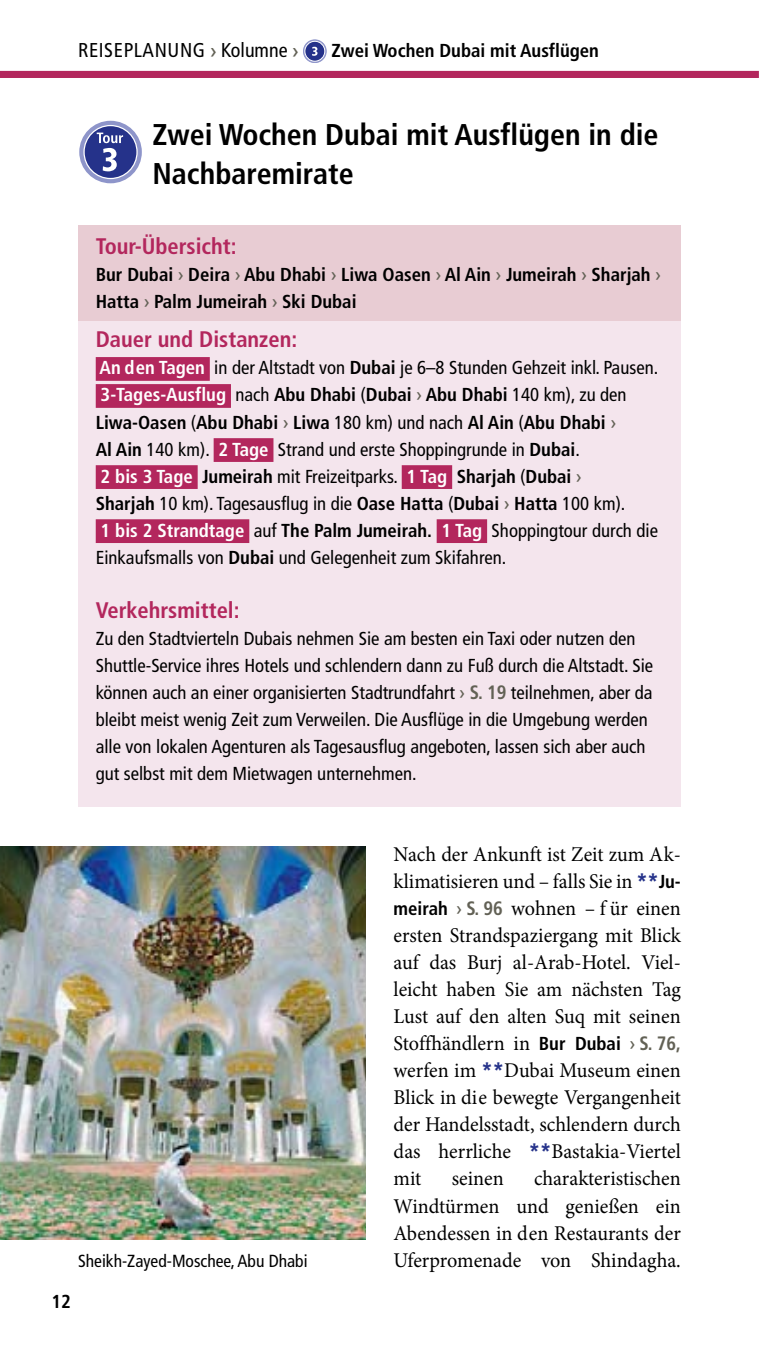
<style>
.page{position:relative;width:766px;height:1347px;background:#fff}
.page>*{position:absolute;margin:0;border:0;box-sizing:border-box;transform-origin:0 0}
.t1{font:700 condensed 30px/38.8px "Frutiger LT Pro";color:#000}
.t2{font:700 condensed 22.5px "Frutiger LT Pro";color:#b3275d}
.t3{font:21px/27px "Minion Pro";color:#000;text-align:justify;scale:.96 1}
.t4{font:condensed 20px "Frutiger LT Pro";letter-spacing:.03em;color:#000}
.t5{font:condensed 18.75px/27px "Frutiger LT Pro";color:#000}
.t6{font:700 condensed 18.75px/26.8px "Frutiger LT Pro";color:#000}
.t7{font:condensed 17.5px "Frutiger LT Pro";color:#000}
.s1{font-stretch:normal;font-size:21.25px;color:#626155}
.s2{font-weight:400;font-stretch:normal;color:#626155}
.s3{font-weight:700;color:#fff}
.s4{font-weight:700}
.s5{font-stretch:normal;color:#626155}
.s6{font-weight:700;font-size:19.5px;color:#626155}
.s7{font-family:"Frutiger LT Pro";font-weight:700;color:#25328a}
.s8{font-family:"Frutiger LT Pro";font-weight:700;font-stretch:condensed;font-size:18.75px}
.s9{font-family:"Frutiger LT Pro";font-size:18.75px;color:#626155}
.s10{font-family:"Frutiger LT Pro";font-weight:700;font-stretch:condensed;font-size:19.5px;color:#626155}
</style>
<div class="page">
<svg style="left:303px;top:40px;width:23px;height:23px"></svg>
<div style="left:303px;top:40px;width:23px;height:23px;border:1px solid #8e95ca;border-radius:50%"></div>
<div style="left:305px;top:41px;width:20px;height:20px;background:#25328a;border-radius:50%"></div>
<div style="left:304px;top:41px;width:21px;height:20px;border:1px solid #fff;border-radius:50%"></div>
<svg style="left:312px;top:47px;width:5px;height:9px"></svg>
<svg style="left:80px;top:122px;width:60px;height:60px"></svg>
<div style="left:79px;top:121px;width:63px;height:62px;border:2px solid #8e95ca;border-radius:50%"></div>
<div style="left:84px;top:126px;width:53px;height:52px;background:#25328a;border-radius:50%"></div>
<div style="left:83px;top:125px;width:55px;height:54px;border:1px solid #fff;border-radius:50%"></div>
<svg style="left:97px;top:133px;width:26px;height:38px"></svg>
<div style="left:78px;top:225px;width:602px;height:582px;background:#f4e5ed"></div>
<div style="left:96px;top:357px;width:114px;height:24px;background:#b3275d"></div>
<div style="left:96px;top:384px;width:135px;height:24px;background:#b3275d"></div>
<div style="left:213px;top:438px;width:60px;height:24px;background:#b3275d"></div>
<div style="left:96px;top:465px;width:102px;height:24px;background:#b3275d"></div>
<div style="left:401px;top:465px;width:51px;height:24px;background:#b3275d"></div>
<div style="left:96px;top:519px;width:153px;height:24px;background:#b3275d"></div>
<div style="left:436px;top:519px;width:51px;height:24px;background:#b3275d"></div>
<div style="left:78px;top:225px;width:602px;height:95px;background:#e8ccd3"></div>
<img style="left:0;top:847px;width:365px;height:392px">
<div style="left:0;top:71px;width:758px;height:7px;background:#b3275d"></div>
<p class="t4" style="left:78px;top:38px;width:222px">REISEPLANUNG <span class="s1">›</span> Kolumne <span class="s1">›</span></p>
<p class="t6" style="left:331px;top:37px;width:269px">Zwei Wochen Dubai mit Ausflügen</p>
<h1 class="t1" style="left:152px;top:115px;width:507px">Zwei Wochen Dubai mit Ausflügen in die<br>Nachbaremirate</h1>
<p class="t2" style="left:96px;top:233px;width:142px">Tour-Übersicht:</p>
<p class="t6" style="left:96px;top:261px;width:566px">bur Dubai <span class="s2">›</span> Deira <span class="s2">›</span> Abu Dhabi <span class="s2">›</span> liwa oasen <span class="s2">›</span> Al Ain <span class="s2">›</span> Jumeirah <span class="s2">›</span> sharjah <span class="s2">›<br></span>Hatta <span class="s2">›</span> palm Jumeirah <span class="s2">›</span> ski Dubai</p>
<p class="t2" style="left:96px;top:326px;width:203px">Dauer und Distanzen:</p>
<p class="t5" style="left:96px;top:354px;width:563px"><span class="s3">An den Tagen</span> in der Altstadt von <span class="s4">Dubai</span> je 6–8 Stunden Gehzeit inkl. Pausen.<br><span class="s3">3-Tages-Ausflug</span> nach <span class="s4">Abu Dhabi</span> (<span class="s4">Dubai</span> <span class="s5">›</span> <span class="s4">Abu Dhabi</span> 140 km), zu den <span class="s4">liwa-oasen</span> (<span class="s4">Abu Dhabi</span> <span class="s5">›</span> <span class="s4">liwa</span> 180 km) und nach <span class="s4">Al Ain</span> (<span class="s4">Abu Dhabi</span> <span class="s5">›<br></span><span class="s4">Al Ain</span> 140 km). <span class="s3">2 Tage</span> Strand und erste Shoppingrunde in <span class="s4">Dubai</span>.<br><span class="s3">2 bis 3 Tage</span> <span class="s4">Jumeirah</span> mit Freizeitparks. <span class="s3">1 Tag</span> <span class="s4">sharjah</span> (<span class="s4">Dubai</span> <span class="s5">›<br></span><span class="s4">sharjah</span> 10 km). Tagesausflug in die <span class="s4">oase Hatta</span> (<span class="s4">Dubai</span> <span class="s5">›</span> <span class="s4">Hatta</span> 100 km).<br><span class="s3">1 bis 2 strandtage</span> auf <span class="s4">The palm Jumeirah.</span> <span class="s3">1 Tag</span> Shoppingtour durch die Einkaufsmalls von <span class="s4">Dubai</span> und Gelegenheit zum Skifahren.</p>
<p class="t2" style="left:96px;top:596px;width:145px">Verkehrsmittel:</p>
<p class="t5" style="left:96px;top:625px;width:559px">Zu den Stadtvierteln Dubais nehmen Sie am besten ein Taxi oder nutzen den Shuttle-Service ihres Hotels und schlendern dann zu Fuß durch die Altstadt. Sie können auch an einer organisierten Stadtrundfahrt <span class="s5">›</span> <span class="s6">s. 19</span> teilnehmen, aber da bleibt meist wenig Zeit zum Verweilen. Die Ausflüge in die Umgebung werden alle von lokalen Agenturen als Tagesausflug angeboten, lassen sich aber auch gut selbst mit dem Mietwagen unternehmen.</p>
<p class="t7" style="left:78px;top:1250px;width:231px">Sheikh-Zayed-Moschee, Abu Dhabi</p>
<p class="t6" style="left:51px;top:1287px;width:21px">12</p>
<p class="t3" style="left:393px;top:841px;width:300px">Nach der Ankunft ist Zeit zum Ak&shy;klimatisieren und – falls Sie in <span class="s7">**</span><span class="s8">Ju&shy;meirah</span> <span class="s9">›</span> <span class="s10">s. 96</span> wohnen – f ür einen ersten Strandspaziergang mit Blick auf das Burj al-Arab-Hotel. Viel&shy;leicht haben Sie am nächsten Tag Lust auf den alten Suq mit seinen Stoffhändlern in <span class="s8">bur Dubai</span> <span class="s9">›</span> <span class="s10">s. 76, </span>werfen im <span class="s7">**</span>Dubai Museum einen Blick in die bewegte Vergangenheit der Handelsstadt, schlendern durch das herrliche <span class="s7">**</span>Bastakia-Viertel mit</p>
<p class="t3" style="left:393px;top:1165px;width:300px;text-indent:140px">charakteristischen Windtürmen und genießen ein Abendessen in den Restaurants der Uferpromenade von Shindagha.</p>
<p class="t3" style="left:451px;top:1165px;width:56px">seinen</p>
</div>
